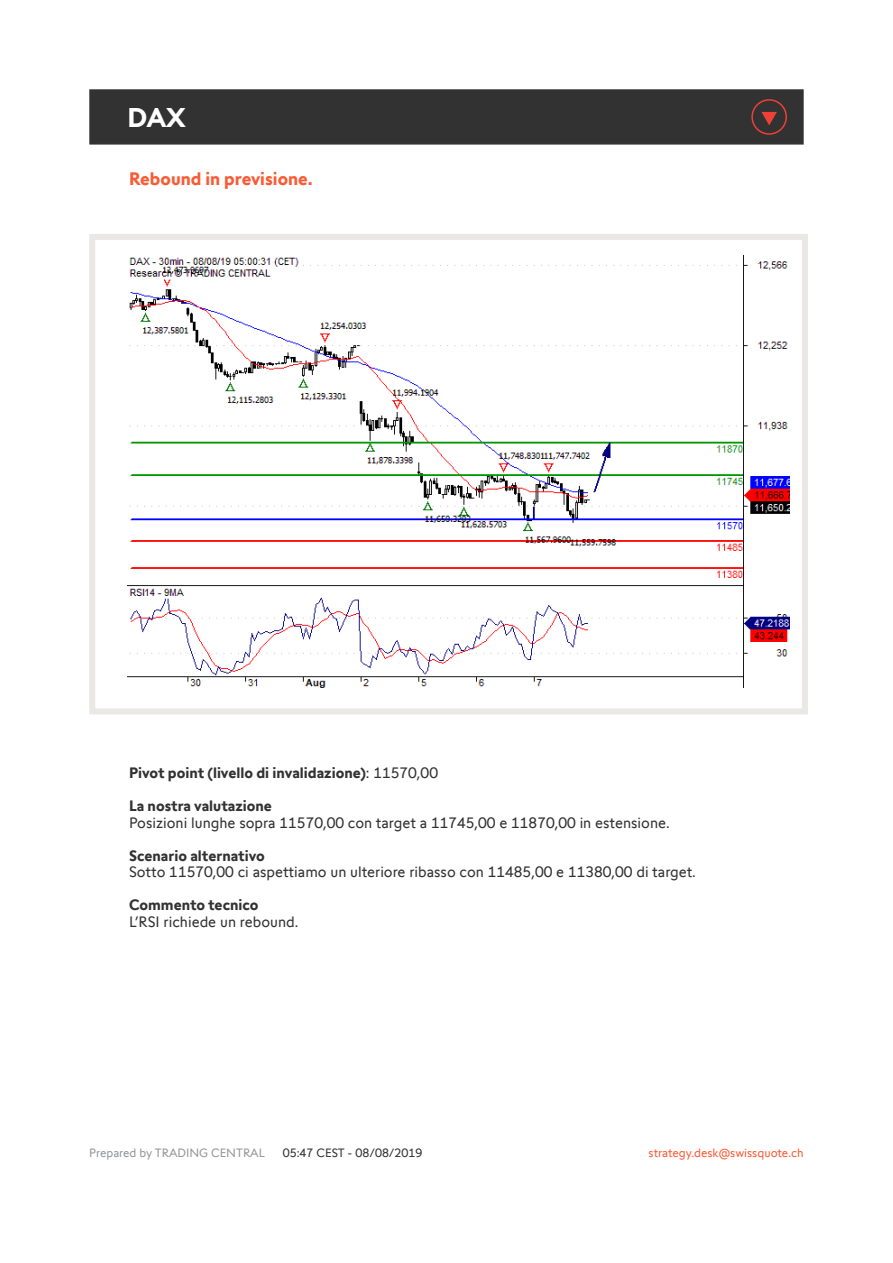
<style>
.page{position:relative;width:893px;height:1263px;background:#fff}
.page>*{position:absolute;margin:0;border:0;box-sizing:border-box;transform-origin:0 0}
.t1{font:700 27px "Swissquote CT";color:#fff}
.t2{font:700 18px "Swissquote CT";color:#fa5b35}
.t3{font:15px "Swissquote CT";color:#323232}
.t4{font:700 15px "Swissquote CT";color:#323232}
.t5{font:12px "Swissquote CT";color:#fa5b35}
.t6{font:12px "Swissquote CT";color:#939598}
.t7{font:12px "Swissquote CT";color:#323232}
.s1{font-weight:400}
</style>
<div class="page">
<div style="left:89px;top:234px;width:719px;height:480px;border:6px solid #e9e8e7"></div>
<div style="left:89px;top:89px;width:715px;height:56px;background:#323232;border:2px solid #323232"></div>
<img style="left:128px;top:255px;width:661px;height:432px">
<svg style="left:751px;top:99px;width:36px;height:36px"></svg>
<h1 class="t1" style="left:128px;top:101px;width:60px">DAX</h1>
<p class="t2" style="left:129px;top:168px;width:185px">Rebound in previsione.</p>
<p class="t4" style="left:129px;top:764px;width:310px">Pivot point (livello di invalidazione)<span class="s1">: 11570,00</span></p>
<p class="t4" style="left:129px;top:797px;width:144px">La nostra valutazione</p>
<p class="t3" style="left:129px;top:814px;width:542px">Posizioni lunghe sopra 11570,00 con target a 11745,00 e 11870,00 in estensione.</p>
<p class="t4" style="left:129px;top:846px;width:137px">Scenario alternativo</p>
<p class="t3" style="left:129px;top:863px;width:568px">Sotto 11570,00 ci aspettiamo un ulteriore ribasso con 11485,00 e 11380,00 di target.</p>
<p class="t4" style="left:129px;top:896px;width:131px">Commento tecnico</p>
<p class="t3" style="left:129px;top:913px;width:171px">L’RSI richiede un rebound.</p>
<p class="t6" style="left:89px;top:1145px;width:177px">Prepared by TRADING CENTRAL</p>
<p class="t7" style="left:283px;top:1145px;width:141px">05:47 CEST - 08/08/2019</p>
<p class="t5" style="left:649px;top:1145px;width:157px">strategy.desk@swissquote.ch</p>
</div>
